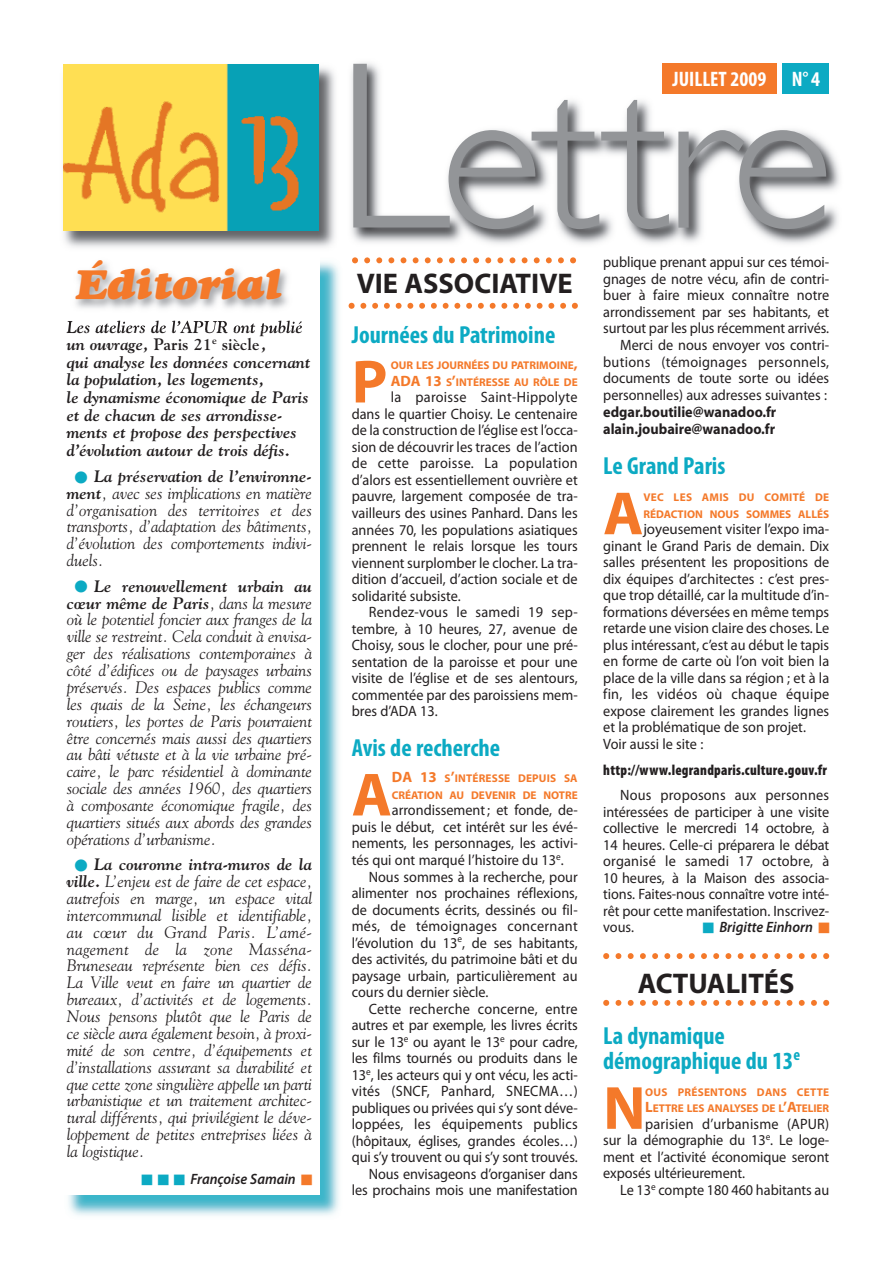
<style>
.page{position:relative;width:893px;height:1263px;background:#fff}
.page>*{position:absolute;margin:0;border:0;box-sizing:border-box;transform-origin:0 0}
.t1{font:700 61.5px "Myriad";color:#f4792a}
.t2{font:italic 42px "Goudy Heavyface";color:#f4792a}
.t3{font:700 28.5px "Myriad";color:#231f20}
.t4{font:700 condensed 24.75px/24.8px "Myriad Pro";color:#0caac3}
.t5{font:700 condensed 21px "Myriad Pro";color:#fff}
.t6{font:italic 16.5px/17px "Goudy";color:#231f20;text-align:justify}
.t7{font:italic 700 16.5px/17.5px "Goudy";color:#231f20}
.t8{font:15px/16.5px "Myriad Pro";color:#231f20;text-align:justify;scale:.95 1}
.t9{font:15px/16.5px "Myriad Pro";color:#231f20}
.t10{font:700 15px/17.1px "Myriad";color:#231f20;scale:.95 1}
.t11{font:900 condensed 15px "Myriad Pro";letter-spacing:.02em;color:#231f20;scale:.95 1}
.t12{font:italic 600 15px "Myriad Pro";color:#231f20;scale:.95 1}
.t13{font:15px "Myriad Pro";letter-spacing:.02em;color:#231f20;scale:.95 1}
.t14{font:700 11.25px/16.5px "Myriad";color:#f4792a}
.s1{font-style:normal}
.s2{color:#0caac3}
.s3{font-weight:700}
.s4{font-size:15px}
</style>
<div class="page">
<img style="left:351px;top:63px;width:489px;height:181px">
<svg style="left:353px;top:64px;width:473px;height:165px"></svg>
<svg style="left:603px;top:953px;width:226px;height:6px"></svg>
<svg style="left:603px;top:1000px;width:226px;height:6px"></svg>
<img style="left:68px;top:262px;width:271px;height:954px">
<div style="left:64px;top:256px;width:256px;height:938px;background:#fff"></div>
<img style="left:63px;top:64px;width:272px;height:184px">
<img style="left:64px;top:65px;width:255px;height:165px">
<svg style="left:352px;top:257px;width:224px;height:6px"></svg>
<div style="left:783px;top:64px;width:46px;height:30px;background:#0caac3"></div>
<div style="left:662px;top:64px;width:115px;height:30px;background:#f4792a"></div>
<svg style="left:349px;top:303px;width:229px;height:6px"></svg>
<img style="left:76px;top:262px;width:226px;height:69px">
<img style="left:67px;top:321px;width:72px;height:10px">
<h3 class="t5" style="left:672px;top:72px;width:149px">JUILLET 2009 N° 4</h3>
<h2 class="t2" style="left:76px;top:268px;width:207px">Éditorial</h2>
<p class="t7" style="left:67px;top:318px;width:245px">Les ateliers de l’APUR ont publié un ouvrage, <span class="s1">Paris 21</span><sup>e</sup> <span class="s1">siècle</span> ,<br>qui analyse les données concernant la population, les logements,<br>le dynamisme économique de Paris et de chacun de ses arrondisse&shy;ments et propose des perspectives d’évolution autour de trois défis.</p>
<p class="t6" style="left:67px;top:468px;width:247px;text-indent:8px"><span class="s2">■</span> <span class="s3">La préservation de l’environne&shy;ment</span>, avec ses implications en matière d’organisation des territoires et des transports, d’adaptation des bâtiments, d’évolution des comportements indivi&shy;duels.</p>
<p class="t6" style="left:67px;top:577px;width:247px;text-indent:8px"><span class="s2">■</span> <span class="s3">Le renouvellement urbain au cœur même de Paris</span>, dans la mesure où le potentiel foncier aux franges de la ville se restreint. Cela conduit à envisa&shy;ger des réalisations contemporaines à côté d’édifices ou de paysages urbains préservés. Des espaces publics comme les quais de la Seine, les échangeurs routiers, les portes de Paris pourraient être concernés mais aussi des quartiers au bâti vétuste et à la vie urbaine pré&shy;caire, le parc résidentiel à dominante sociale des années 1960, des quartiers à composante économique fragile, des quartiers situés aux abords des grandes opérations d’urbanisme.</p>
<p class="t6" style="left:67px;top:856px;width:247px;text-indent:8px"><span class="s2">■</span> <span class="s3">La couronne intra-muros de la ville.</span> L’enjeu est de faire de cet espace, autrefois en marge, un espace vital intercommunal lisible et identifiable, au cœur du Grand Paris. L’amé&shy;nagement de la zone Masséna-Bruneseau représente bien ces défis.<br>La Ville veut en faire un quartier de bureaux, d’activités et de logements.<br>Nous pensons plutôt que le Paris de ce siècle aura également besoin, à proxi&shy;mité de son centre, d’équipements et d’installations assurant sa durabilité et que cette zone singulière appelle un parti urbanistique et un traitement architec&shy;tural différents, qui privilégient le déve&shy;loppement de petites entreprises liées à la logistique.</p>
<p class="t12" style="left:191px;top:1173px;width:112px">Françoise Samain</p>
<h3 class="t3" style="left:357px;top:272px;width:217px">VIE ASSOCIATIVE</h3>
<h3 class="t4" style="left:352px;top:325px;width:205px">Journées du Patrimoine</h3>
<h1 class="t1" style="left:352px;top:359px;width:37px">P</h1>
<p class="t14" style="left:391px;top:358px;width:188px">OUR LES JOURNÉES DU PATRIMOINE<span class="s4">,<br>ADA 13</span> S<span class="s4">’</span>INTÉRESSE AU RÔLE DE</p>
<p class="t8" style="left:352px;top:390px;width:239px;text-indent:39px">la paroisse Saint-Hippolyte dans le quartier Choisy. Le centenaire de la construction de l’église est l’occa&shy;sion de découvrir les traces de l’action de cette paroisse. La population d’alors est essentiellement ouvrière et pauvre, largement composée de tra&shy;vailleurs des usines Panhard. Dans les années 70, les populations asiatiques prennent le relais lorsque les tours viennent surplomber le clocher. La tra&shy;dition d’accueil, d’action sociale et de solidarité subsiste.</p>
<p class="t8" style="left:352px;top:605px;width:239px;text-indent:17px">Rendez-vous le samedi 19 sep&shy;tembre, à 10 heures, 27, avenue de Choisy, sous le clocher, pour une pré&shy;sentation de la paroisse et pour une visite de l’église et de ses alentours, commentée par des paroissiens mem&shy;bres d’ADA 13.</p>
<h3 class="t4" style="left:352px;top:737px;width:150px">Avis de recherche</h3>
<h1 class="t1" style="left:352px;top:772px;width:42px">A</h1>
<p class="t14" style="left:392px;top:771px;width:187px"><span class="s4">DA 13</span> S<span class="s4">’</span>INTÉRESSE DEPUIS SA<br>CRÉATION AU DEVENIR DE NOTRE</p>
<p class="t8" style="left:392px;top:803px;width:197px">arrondissement; et fonde, de-</p>
<p class="t8" style="left:352px;top:820px;width:239px">puis le début, cet intérêt sur les évé-</p>
<p class="t8" style="left:352px;top:836px;width:239px">nements, les personnages, les activi-</p>
<p class="t8" style="left:352px;top:853px;width:225px">tés qui ont marqué l’histoire du 13<sup>e</sup>.</p>
<p class="t8" style="left:369px;top:869px;width:221px">Nous sommes à la recherche, pour</p>
<p class="t8" style="left:352px;top:886px;width:239px">alimenter nos prochaines réflexions,</p>
<p class="t8" style="left:352px;top:902px;width:239px">de documents écrits, dessinés ou fil-</p>
<p class="t13" style="left:352px;top:920px;width:239px">més, de témoignages concernant</p>
<p class="t8" style="left:352px;top:935px;width:239px">l’évolution du 13<sup>e</sup>, de ses habitants,</p>
<p class="t8" style="left:352px;top:952px;width:239px">des activités, du patrimoine bâti et du</p>
<p class="t8" style="left:352px;top:968px;width:239px">paysage urbain, particulièrement au</p>
<p class="t8" style="left:352px;top:985px;width:146px">cours du dernier siècle.</p>
<p class="t8" style="left:369px;top:1002px;width:221px">Cette recherche concerne, entre</p>
<p class="t8" style="left:352px;top:1018px;width:239px">autres et par exemple, les livres écrits</p>
<p class="t8" style="left:352px;top:1035px;width:239px">sur le 13<sup>e</sup> ou ayant le 13<sup>e</sup> pour cadre,</p>
<p class="t8" style="left:352px;top:1051px;width:239px">les films tournés ou produits dans le</p>
<p class="t8" style="left:352px;top:1068px;width:239px">13<sup>e</sup>, les acteurs qui y ont vécu, les acti-</p>
<p class="t8" style="left:352px;top:1084px;width:239px">vités (SNCF, Panhard, SNECMA…)</p>
<p class="t8" style="left:352px;top:1101px;width:239px">publiques ou privées qui s’y sont déve-</p>
<p class="t8" style="left:352px;top:1117px;width:239px">loppées, les équipements publics</p>
<p class="t8" style="left:352px;top:1134px;width:239px">(hôpitaux, églises, grandes écoles…)</p>
<p class="t8" style="left:352px;top:1150px;width:239px">qui s’y trouvent ou qui s’y sont trouvés.</p>
<p class="t8" style="left:369px;top:1167px;width:221px">Nous envisageons d’organiser dans</p>
<p class="t8" style="left:352px;top:1183px;width:239px">les prochains mois une manifestation</p>
<p class="t8" style="left:603px;top:255px;width:239px;text-align:right">publique prenant appui sur ces témoi&shy;gnages de notre vécu, afin de contri&shy;buer à faire mieux connaître notre arrondissement par ses habitants, et surtout par les plus récemment arrivés.<br>Merci de nous envoyer vos contri&shy;butions (témoignages personnels, documents de toute sorte ou idées personnelles) aux adresses suivantes :</p>
<p class="t10" style="left:603px;top:404px;width:184px">edgar.boutilie@wanadoo.fr alain.joubaire@wanadoo.fr</p>
<h3 class="t4" style="left:603px;top:456px;width:124px">Le Grand Paris</h3>
<h1 class="t1" style="left:603px;top:491px;width:42px">A</h1>
<p class="t14" style="left:643px;top:490px;width:187px">VEC LES AMIS DU COMITÉ DE<br>RÉDACTION NOUS SOMMES ALLÉS</p>
<p class="t9" style="left:603px;top:522px;width:227px;text-indent:40px">joyeusement visiter l’expo ima&shy;ginant le Grand Paris de demain. Dix salles présentent les propositions de dix équipes d’architectes : c’est pres&shy;que trop détaillé, car la multitude d’in&shy;formations déversées en même temps retarde une vision claire des choses. Le plus intéressant, c’est au début le tapis en forme de carte où l’on voit bien la place de la ville dans sa région ; et à la fin, les vidéos où chaque équipe expose clairement les grandes lignes et la problématique de son projet.<br>Voir aussi le site :</p>
<p class="t11" style="left:603px;top:764px;width:237px">http://www.legrandparis.culture.gouv.fr</p>
<p class="t8" style="left:603px;top:788px;width:239px;text-indent:17px">Nous proposons aux personnes intéressées de participer à une visite collective le mercredi 14 octobre, à 14 heures. Celle-ci préparera le débat organisé le samedi 17 octobre, à 10 heures, à la Maison des associa&shy;tions. Faites-nous connaître votre inté&shy;rêt pour cette manifestation. Inscrivez&shy;vous.</p>
<p class="t12" style="left:719px;top:921px;width:100px">Brigitte Einhorn</p>
<h3 class="t3" style="left:638px;top:973px;width:158px">ACTUALITÉS</h3>
<h3 class="t4" style="left:603px;top:1026px;width:198px">La dynamique démographique du 13<sup>e</sup></h3>
<h1 class="t1" style="left:603px;top:1085px;width:44px">N</h1>
<p class="t14" style="left:645px;top:1085px;width:185px">OUS PRÉSENTONS DANS CETTE<br><span class="s4">L</span>ETTRE LES ANALYSES DE L<span class="s4">’A</span>TELIER</p>
<p class="t8" style="left:603px;top:1117px;width:239px;text-indent:42px">parisien d’urbanisme (APUR) sur la démographie du 13<sup>e</sup>. Le loge&shy;ment et l’activité économique seront exposés ultérieurement.</p>
<p class="t8" style="left:620px;top:1183px;width:221px">Le 13<sup>e</sup> compte 180 460 habitants au</p>
</div>
